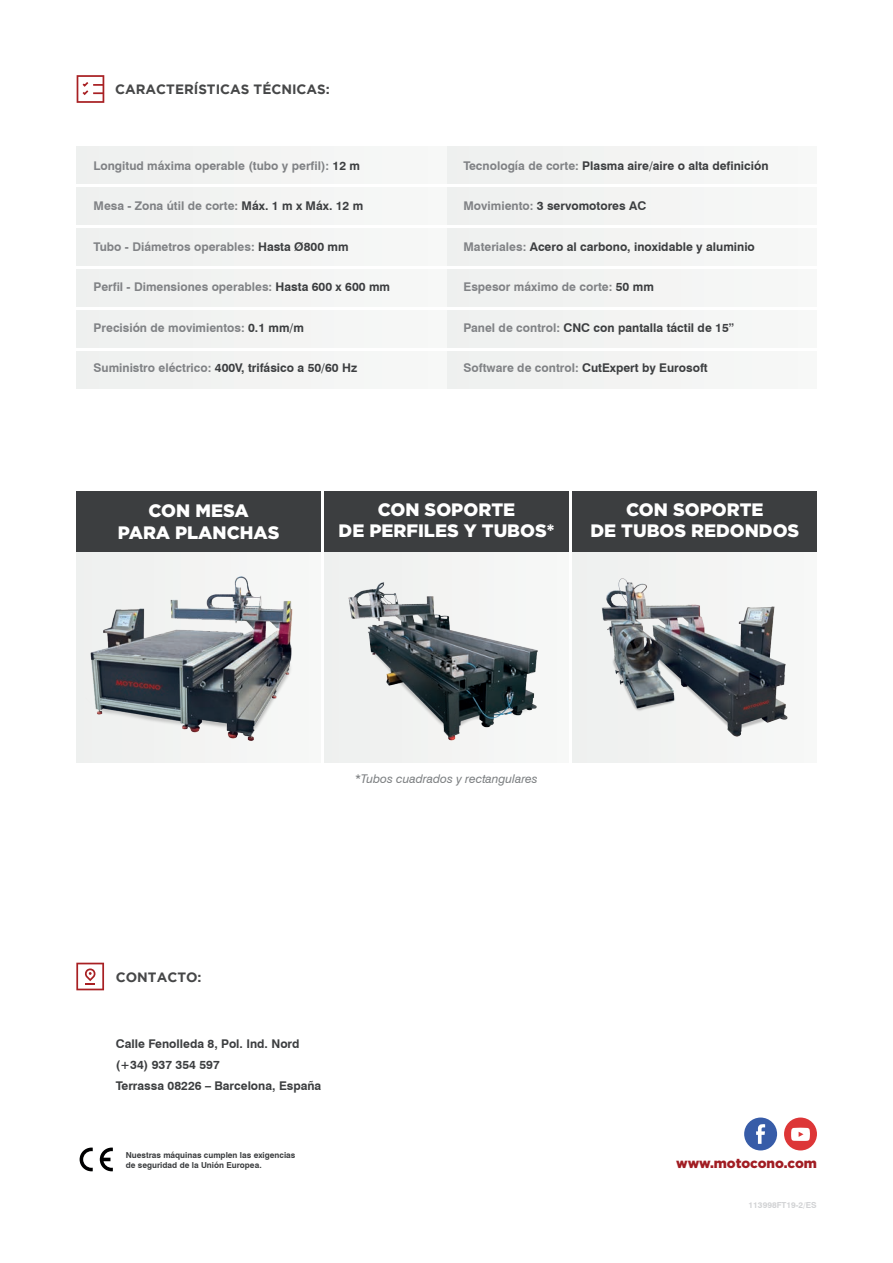
<style>
.page{position:relative;width:893px;height:1263px;background:#fff}
.page>*{position:absolute;margin:0;border:0;box-sizing:border-box;transform-origin:0 0}
.t1{font:900 18px/21.6px "Gotham";color:#fff;text-align:center}
.t2{font:700 13.5px "Gotham";color:#464748}
.t3{font:900 13.5px "Gotham";letter-spacing:-.005em;color:#a11d23}
.t4{font:700 12px/21px "Swiss 721 BT";color:#3c3e40}
.t5{font:700 12px "Swiss 721 BT";color:#808285}
.t6{font:italic 12px "Swiss 721 BT";color:#7d8082}
.t7{font:700 8.25px/9.9px "Swiss 721 BT";color:#3c3e40}
.t8{font:700 8.25px "Swiss 721 BT";color:#d1d2d4}
.s1{color:#3c3e40}
.s2{color:#808285}
</style>
<div class="page">
<div style="left:446px;top:146px;width:370px;height:37px;background:#f3f3f2"></div>
<div style="left:76px;top:146px;width:370px;height:37px;background:#f3f3f2"></div>
<div style="left:446px;top:188px;width:370px;height:36px;background:#f3f3f2"></div>
<div style="left:76px;top:188px;width:370px;height:36px;background:#f3f3f2"></div>
<div style="left:446px;top:229px;width:370px;height:36px;background:#f3f3f2"></div>
<div style="left:77px;top:229px;width:369px;height:36px;background:#f3f3f2"></div>
<div style="left:446px;top:270px;width:370px;height:36px;background:#f3f3f2"></div>
<div style="left:77px;top:270px;width:369px;height:36px;background:#f3f3f2"></div>
<div style="left:446px;top:311px;width:370px;height:36px;background:#f3f3f2"></div>
<div style="left:77px;top:311px;width:369px;height:36px;background:#f3f3f2"></div>
<div style="left:77px;top:552px;width:244px;height:210px;background:#f6f7f6"></div>
<div style="left:324px;top:552px;width:245px;height:210px;background:#f3f4f3"></div>
<div style="left:572px;top:552px;width:244px;height:210px;background:#f3f3f2"></div>
<div style="left:77px;top:491px;width:244px;height:61px;background:#3c3e40"></div>
<div style="left:324px;top:491px;width:245px;height:61px;background:#3c3e40"></div>
<div style="left:573px;top:491px;width:244px;height:61px;background:#3c3e40"></div>
<div style="left:446px;top:352px;width:370px;height:36px;background:#f3f3f2"></div>
<div style="left:77px;top:352px;width:369px;height:36px;background:#f3f3f2"></div>
<img style="left:76px;top:568px;width:217px;height:178px">
<img style="left:601px;top:578px;width:187px;height:159px">
<img style="left:348px;top:582px;width:190px;height:159px">
<svg style="left:77px;top:75px;width:27px;height:28px"></svg>
<svg style="left:76px;top:963px;width:28px;height:27px"></svg>
<svg style="left:100px;top:1147px;width:13px;height:24px"></svg>
<svg style="left:80px;top:1147px;width:13px;height:24px"></svg>
<div style="left:784px;top:1117px;width:33px;height:33px;background:#dd3637;border-radius:50%"></div>
<svg style="left:791px;top:1128px;width:19px;height:13px"></svg>
<div style="left:744px;top:1117px;width:33px;height:33px;background:#375ca8;border-radius:50%"></div>
<svg style="left:756px;top:1124px;width:9px;height:20px"></svg>
<p class="t2" style="left:115px;top:82px;width:216px">CARACTERÍSTICAS TÉCNICAS:</p>
<p class="t5" style="left:94px;top:158px;width:268px">Longitud máxima operable (tubo y perfil): <span class="s1">12 m</span></p>
<p class="t5" style="left:94px;top:199px;width:271px">Mesa - Zona útil de corte: <span class="s1">Máx. 1 m x Máx. 12 m</span></p>
<p class="t5" style="left:94px;top:239px;width:257px">Tubo - Diámetros operables: <span class="s1">Hasta Ø800 mm</span></p>
<p class="t5" style="left:94px;top:280px;width:298px">Perfil - Dimensiones operables: <span class="s1">Hasta 600 x 600 mm</span></p>
<p class="t5" style="left:94px;top:320px;width:212px">Precisión de movimientos: <span class="s1">0.1 mm/m</span></p>
<p class="t4" style="left:94px;top:357px;width:265px"><span class="s2">Suministro eléctrico:</span> 400V, trifásico a 50/60 Hz</p>
<p class="t4" style="left:463px;top:155px;width:307px"><span class="s2">Tecnología de corte:</span> Plasma aire/aire o alta definición</p>
<p class="t4" style="left:463px;top:195px;width:184px"><span class="s2">Movimiento:</span> 3 servomotores AC</p>
<p class="t4" style="left:463px;top:236px;width:293px"><span class="s2">Materiales:</span> Acero al carbono, inoxidable y aluminio</p>
<p class="t5" style="left:463px;top:280px;width:192px">Espesor máximo de corte: <span class="s1">50 mm</span></p>
<p class="t4" style="left:463px;top:317px;width:272px"><span class="s2">Panel de control:</span> CNC con pantalla táctil de 15”</p>
<p class="t4" style="left:463px;top:357px;width:246px"><span class="s2">Software de control:</span> CutExpert by Eurosoft</p>
<h1 class="t1" style="left:118px;top:500px;width:163px">CON MESA<br>PARA PLANCHAS</h1>
<h1 class="t1" style="left:339px;top:498px;width:217px">CON SOPORTE<br>DE PERFILES Y TUBOS*</h1>
<h1 class="t1" style="left:590px;top:498px;width:210px">CON SOPORTE<br>DE TUBOS REDONDOS</h1>
<p class="t6" style="left:355px;top:771px;width:184px">*Tubos cuadrados y rectangulares</p>
<p class="t2" style="left:116px;top:969px;width:87px">CONTACTO:</p>
<p class="t4" style="left:116px;top:1033px;width:207px">Calle Fenolleda 8, Pol. Ind. Nord (+34) 937 354 597<br>Terrassa 08226 – Barcelona, España</p>
<p class="t7" style="left:126px;top:1150px;width:171px">Nuestras máquinas cumplen las exigencias de seguridad de la Unión Europea.</p>
<p class="t3" style="left:676px;top:1155px;width:142px">www.motocono.com</p>
<p class="t8" style="left:749px;top:1200px;width:70px">113998FT19-2/ES</p>
</div>
